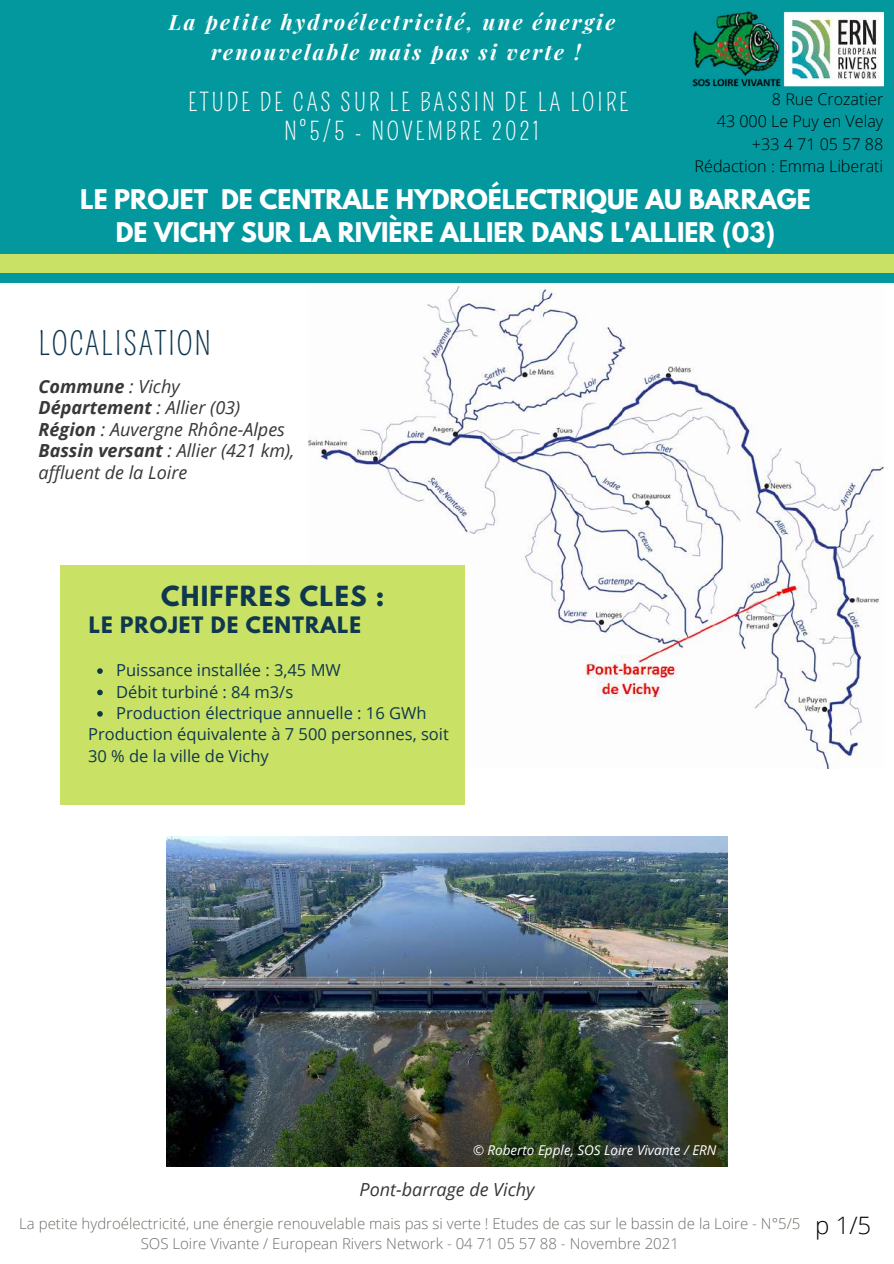
<style>
.page{position:relative;width:894px;height:1264px;background:#fff}
.page>*{position:absolute;margin:0;border:0;box-sizing:border-box;transform-origin:0 0}
.t1{font:31.5px "Pompiere";letter-spacing:.05em;color:#0f3750}
.t2{font:700 24.6px "League Spartan";letter-spacing:.05em;color:#0f3750}
.t3{font:24.45px/29.2px "Pompiere";letter-spacing:.11em;color:#fff;text-align:center}
.t4{font:700 24px/32.7px "League Spartan";color:#fff;text-align:center}
.t5{font:300 24px "Open Sans";color:#000}
.t6{font:italic 700 21px/29.2px "Playfair Display";letter-spacing:.11em;color:#fff;text-align:center}
.t7{font:700 20.1px "League Spartan";letter-spacing:.05em;color:#0f3750}
.t8{font:italic 18px/21.5px "Open Sans";color:#383838}
.t9{font:16.5px "Open Sans";color:#0f3750}
.t10{font:300 16.05px/22.5px "Open Sans";color:#000;text-align:right}
.t11{font:300 15px/20.2px "Open Sans";color:#6e6d68;text-align:center}
.t12{font:italic 13.5px "Open Sans";color:#fff}
.s1{font-weight:700}
</style>
<div class="page">
<img style="left:308px;top:286px;width:574px;height:482px">
<div style="left:60px;top:565px;width:404px;height:239px;background:#c9e265"></div>
<div style="left:0;top:0;width:893px;height:282px;background:#03989e"></div>
<div style="left:0;top:254px;width:893px;height:18px;background:#c9e265"></div>
<img style="left:692px;top:11px;width:191px;height:76px">
<img style="left:166px;top:836px;width:561px;height:330px">
<svg style="left:97px;top:668px;width:6px;height:6px"></svg>
<svg style="left:97px;top:689px;width:6px;height:6px"></svg>
<svg style="left:97px;top:711px;width:6px;height:5px"></svg>
<h3 class="t6" style="left:169px;top:7px;width:447px">La petite hydroélectricité, une énergie renouvelable mais pas si verte !</h3>
<h3 class="t3" style="left:188px;top:88px;width:441px">ETUDE DE CAS SUR LE BASSIN DE LA LOIRE<br>N°5/5 - NOVEMBRE 2021</h3>
<p class="t10" style="left:694px;top:87px;width:190px">8 Rue Crozatier<br>43 000 Le Puy en Velay +33 4 71 05 57 88<br>Rédaction : Emma Liberati</p>
<h3 class="t4" style="left:80px;top:186px;width:731px">LE PROJET DE CENTRALE HYDROÉLECTRIQUE AU BARRAGE<br>DE VICHY SUR LA RIVIÈRE ALLIER DANS L'ALLIER (03)</h3>
<h1 class="t1" style="left:39px;top:325px;width:174px">LOCALISATION</h1>
<p class="t8" style="left:39px;top:375px;width:257px"><span class="s1">Commune</span> : Vichy<br><span class="s1">Département</span> : Allier (03)<br><span class="s1">Région</span> : Auvergne Rhône-Alpes<br><span class="s1">Bassin versant</span> : Allier (421 km), affluent de la Loire</p>
<h2 class="t2" style="left:161px;top:583px;width:225px">CHIFFRES CLES :</h2>
<h3 class="t7" style="left:89px;top:615px;width:274px">LE PROJET DE CENTRALE</h3>
<p class="t9" style="left:116px;top:658px;width:226px">Puissance installée : 3,45 MW</p>
<p class="t9" style="left:116px;top:680px;width:178px">Débit turbiné : 84 m3/s</p>
<p class="t9" style="left:116px;top:701px;width:312px">Production électrique annuelle : 16 GWh</p>
<p class="t9" style="left:88px;top:722px;width:362px">Production équivalente à 7 500 personnes, soit</p>
<p class="t9" style="left:88px;top:744px;width:182px">30 % de la ville de Vichy</p>
<p class="t12" style="left:472px;top:1140px;width:245px">© Roberto Epple, SOS Loire Vivante / ERN</p>
<p class="t8" style="left:359px;top:1177px;width:176px">Pont-barrage de Vichy</p>
<p class="t11" style="left:19px;top:1212px;width:782px">La petite hydroélectricité, une énergie renouvelable mais pas si verte ! Etudes de cas sur le bassin de la Loire - N°5/5<br>SOS Loire Vivante / European Rivers Network - 04 71 05 57 88 - Novembre 2021</p>
<h3 class="t5" style="left:814px;top:1208px;width:58px">p 1/5</h3>
</div>
